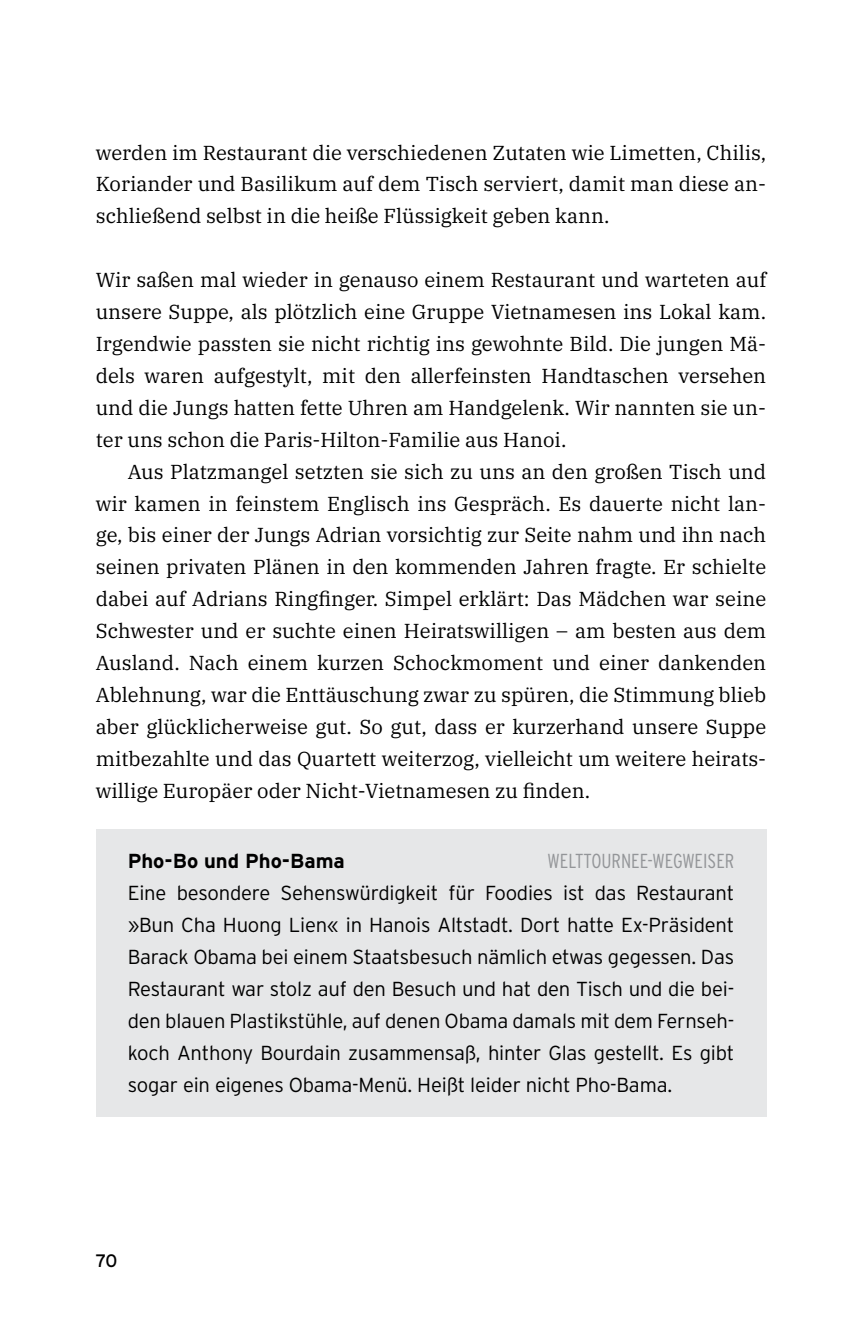
<style>
.page{position:relative;width:862px;height:1340px;background:#fff}
.page>*{position:absolute;margin:0;border:0;box-sizing:border-box;transform-origin:0 0}
.t1{font:20.25px/31.9px "IBM Plex Serif";color:#000;text-align:justify}
.t2{font:300 20.25px/31.9px "Interstate";letter-spacing:-.01em;color:#000;text-align:justify}
.t3{font:300 20.25px "Interstate Condensed";color:#939598}
.t4{font:700 20.25px "Interstate";color:#000}
.t5{font:18px "Interstate";color:#000}
</style>
<div class="page">
<div style="left:96px;top:829px;width:669px;height:287px;background:#e6e7e8"></div>
<p class="t1" style="left:96px;top:135px;width:671px">werden im Restaurant die verschiedenen Zutaten wie Limetten, Chilis, Koriander und Basilikum auf dem Tisch serviert, damit man diese an&shy;schließend selbst in die heiße Flüssigkeit geben kann.</p>
<p class="t1" style="left:96px;top:262px;width:671px">Wir saßen mal wieder in genauso einem Restaurant und warteten auf unsere Suppe, als plötzlich eine Gruppe Vietnamesen ins Lokal kam.<br>Irgendwie passten sie nicht richtig ins gewohnte Bild. Die jungen Mä&shy;dels waren aufgestylt, mit den allerfeinsten Handtaschen versehen und die Jungs hatten fette Uhren am Handgelenk. Wir nannten sie un&shy;ter uns schon die Paris-Hilton-Familie aus Hanoi.</p>
<p class="t1" style="left:96px;top:454px;width:671px;text-indent:32px">Aus Platzmangel setzten sie sich zu uns an den großen Tisch und wir kamen in feinstem Englisch ins Gespräch. Es dauerte nicht lan&shy;ge, bis einer der Jungs Adrian vorsichtig zur Seite nahm und ihn nach seinen privaten Plänen in den kommenden Jahren fragte. Er schielte dabei auf Adrians Ringfinger. Simpel erklärt: Das Mädchen war seine Schwester und er suchte einen Heiratswilligen – am besten aus dem Ausland. Nach einem kurzen Schockmoment und einer dankenden Ablehnung, war die Enttäuschung zwar zu spüren, die Stimmung blieb aber glücklicherweise gut. So gut, dass er kurzerhand unsere Suppe mitbezahlte und das Quartett weiterzog, vielleicht um weitere heirats&shy;willige Europäer oder Nicht-Vietnamesen zu finden.</p>
<p class="t4" style="left:128px;top:849px;width:218px">Pho-Bo und Pho-Bama</p>
<p class="t3" style="left:547px;top:849px;width:188px">WELTTOURNEE-WEGWEISER</p>
<p class="t2" style="left:128px;top:877px;width:607px">Eine besondere Sehenswürdigkeit für Foodies ist das Restaurant »Bun Cha Huong Lien« in Hanois Altstadt. Dort hatte Ex-Präsident Barack Obama bei einem Staatsbesuch nämlich etwas gegessen. Das Restaurant war stolz auf den Besuch und hat den Tisch und die bei&shy;den blauen Plastikstühle, auf denen Obama damals mit dem Fernseh&shy;koch Anthony Bourdain zusammensaß, hinter Glas gestellt. Es gibt sogar ein eigenes Obama-Menü. Heißt leider nicht Pho-Bama.</p>
<p class="t5" style="left:96px;top:1250px;width:23px">70</p>
</div>
